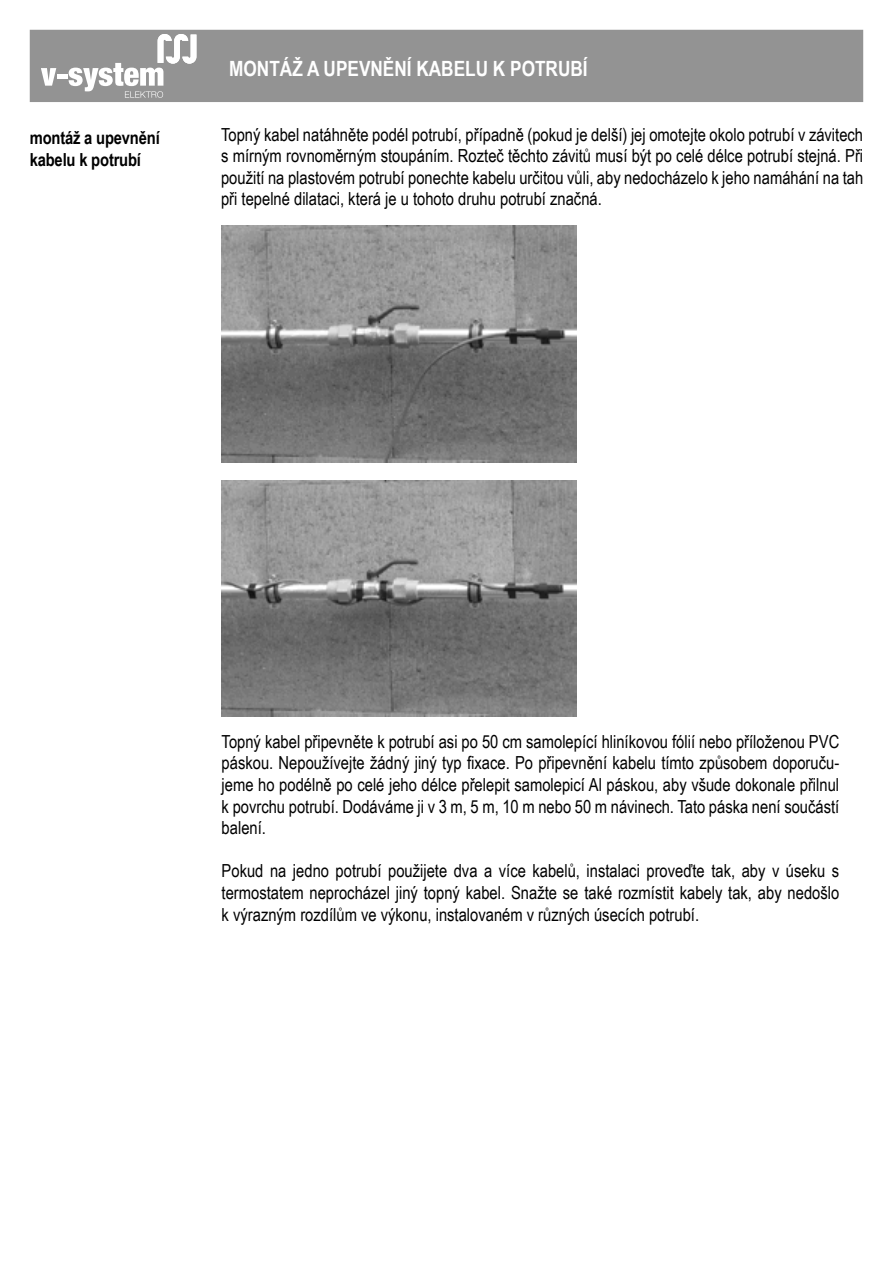
<style>
.page{position:relative;width:893px;height:1263px;background:#fff}
.page>*{position:absolute;margin:0;border:0;box-sizing:border-box;transform-origin:0 0}
.t1{font:700 21px "Arial Narrow";color:#fff}
.t2{font:18px/21.6px "Arial Narrow";color:#000;text-align:justify}
.t3{font:700 18px/21.6px "Arial Narrow";letter-spacing:-.01em;color:#000}
</style>
<div class="page">
<div style="left:30px;top:30px;width:833px;height:72px;background:#939393"></div>
<svg style="left:42px;top:68px;width:14px;height:18px"></svg>
<div style="left:57px;top:74px;width:10px;height:5px;background:#fff"></div>
<svg style="left:69px;top:34px;width:127px;height:64px"></svg>
<img style="left:221px;top:480px;width:355px;height:236px">
<img style="left:221px;top:226px;width:355px;height:236px">
<p class="t1" style="left:229px;top:52px;width:360px">MONTÁŽ A UPEVNĚNÍ KABELU K POTRUBÍ</p>
<p class="t3" style="left:30px;top:126px;width:131px">montáž a upevnění kabelu k potrubí</p>
<p class="t2" style="left:221px;top:123px;width:644px">Topný kabel natáhněte podél potrubí, případně (pokud je delší) jej omotejte okolo potrubí v závitech s mírným rovnoměrným stoupáním. Rozteč těchto závitů musí být po celé délce potrubí stejná. Při použití na plastovém potrubí ponechte kabelu určitou vůli, aby nedocházelo k jeho namáhání na tah při tepelné dilataci, která je u tohoto druhu potrubí značná.</p>
<p class="t2" style="left:222px;top:730px;width:619px">Topný kabel připevněte k potrubí asi po 50 cm samolepící hliníkovou fólií nebo příloženou PVC páskou. Nepoužívejte žádný jiný typ fixace. Po připevnění kabelu tímto způsobem doporuču&shy;jeme ho podélně po celé jeho délce přelepit samolepicí Al páskou, aby všude dokonale přilnul k povrchu potrubí. Dodáváme ji v 3 m, 5 m, 10 m nebo 50 m návinech. Tato páska není součástí balení.</p>
<p class="t2" style="left:222px;top:859px;width:619px">Pokud na jedno potrubí použijete dva a více kabelů, instalaci proveďte tak, aby v úseku s termostatem neprocházel jiný topný kabel. Snažte se také rozmístit kabely tak, aby nedošlo k výrazným rozdílům ve výkonu, instalovaném v různých úsecích potrubí.</p>
</div>
